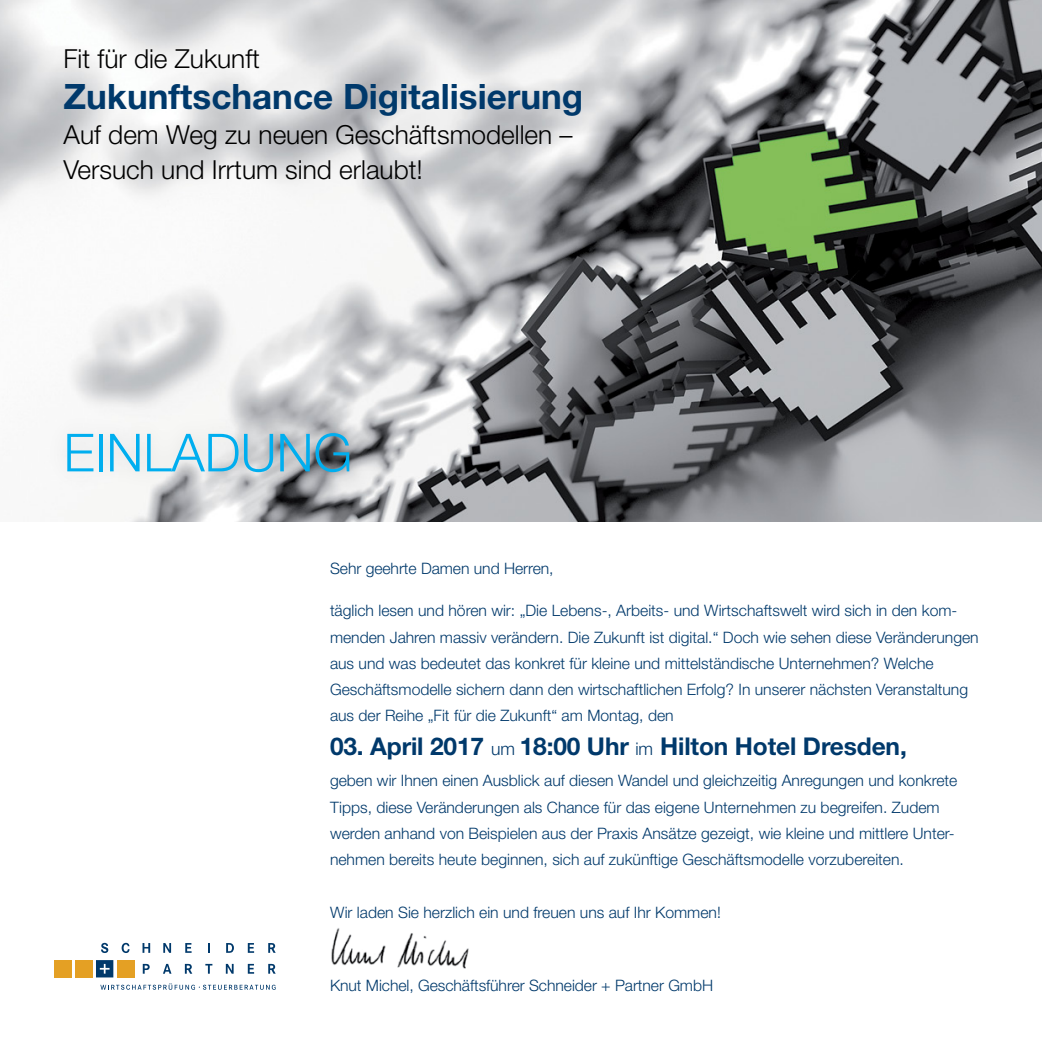
<style>
.page{position:relative;width:1042px;height:1042px;background:#fff}
.page>*{position:absolute;margin:0;border:0;box-sizing:border-box;transform-origin:0 0}
.t1{font:300 52.5px "Helvetica Neue LT Std";color:#00aeef}
.t2{font:700 35px "Helvetica Neue LT Std";color:#00396b}
.t3{font:300 26.25px/35px "Helvetica Neue LT Std";color:#000}
.t4{font:700 24.5px "Helvetica Neue LT Std";letter-spacing:-.005em;color:#00396b}
.Einladung{font:300 15.75px/26.2px "Helvetica Neue LT Std";color:#00396b}
.s1{font-weight:300;font-size:17.5px}
</style>
<div class="page">
<div style="left:117px;top:960px;width:17px;height:17px;background:#e4a024"></div>
<svg style="left:96px;top:960px;width:17px;height:17px"></svg>
<div style="left:75px;top:960px;width:17px;height:17px;background:#e4a024"></div>
<div style="left:54px;top:960px;width:18px;height:17px;background:#e4a024"></div>
<svg style="left:100px;top:983px;width:176px;height:7px"></svg>
<svg style="left:143px;top:964px;width:7px;height:9px"></svg>
<svg style="left:163px;top:964px;width:8px;height:9px"></svg>
<svg style="left:185px;top:964px;width:7px;height:9px"></svg>
<svg style="left:205px;top:964px;width:7px;height:9px"></svg>
<svg style="left:226px;top:964px;width:8px;height:9px"></svg>
<svg style="left:248px;top:964px;width:6px;height:9px"></svg>
<svg style="left:268px;top:964px;width:8px;height:9px"></svg>
<svg style="left:101px;top:943px;width:7px;height:10px"></svg>
<svg style="left:122px;top:943px;width:8px;height:10px"></svg>
<svg style="left:142px;top:943px;width:8px;height:10px"></svg>
<svg style="left:163px;top:943px;width:8px;height:10px"></svg>
<svg style="left:185px;top:943px;width:7px;height:10px"></svg>
<svg style="left:208px;top:943px;width:2px;height:10px"></svg>
<svg style="left:226px;top:943px;width:8px;height:10px"></svg>
<svg style="left:248px;top:943px;width:6px;height:10px"></svg>
<svg style="left:268px;top:943px;width:8px;height:10px"></svg>
<img style="left:331px;top:928px;width:138px;height:41px">
<img style="left:0;top:0;width:1042px;height:522px">
<div style="left:45px;top:413px;width:326px;height:80px;background:#000;opacity:.14"></div>
<p class="t3" style="left:64px;top:41px;width:198px">Fit für die Zukunft</p>
<p class="t2" style="left:64px;top:74px;width:521px">Zukunftschance Digitalisierung</p>
<p class="t3" style="left:64px;top:116px;width:511px">Auf dem Weg zu neuen Geschäftsmodellen –<br>Versuch und Irrtum sind erlaubt!</p>
<p class="t1" style="left:64px;top:420px;width:290px">EINLADUNG</p>
<p class="Einladung" style="left:330px;top:555px;width:225px">Sehr geehrte Damen und Herren,</p>
<p class="Einladung" style="left:330px;top:597px;width:650px">täglich lesen und hören wir: „Die Lebens-, Arbeits- und Wirtschaftswelt wird sich in den kom&shy;menden Jahren massiv verändern. Die Zukunft ist digital.“ Doch wie sehen diese Veränderungen aus und was bedeutet das konkret für kleine und mittelständische Unternehmen? Welche Geschäftsmodelle sichern dann den wirtschaftlichen Erfolg? In unserer nächsten Veranstaltung aus der Reihe „Fit für die Zukunft“ am Montag, den</p>
<p class="t4" style="left:330px;top:731px;width:578px">03. April 2017 <span class="s1">um</span> 18:00 Uhr <span class="s1">im</span> Hilton Hotel Dresden,</p>
<p class="Einladung" style="left:330px;top:767px;width:629px">geben wir Ihnen einen Ausblick auf diesen Wandel und gleichzeitig Anregungen und konkrete Tipps, diese Veränderungen als Chance für das eigene Unternehmen zu begreifen. Zudem werden anhand von Beispielen aus der Praxis Ansätze gezeigt, wie kleine und mittlere Unter&shy;nehmen bereits heute beginnen, sich auf zukünftige Geschäftsmodelle vorzubereiten.</p>
<p class="Einladung" style="left:330px;top:898px;width:392px">Wir laden Sie herzlich ein und freuen uns auf Ihr Kommen!</p>
<p class="Einladung" style="left:330px;top:972px;width:385px">Knut Michel, Geschäftsführer Schneider + Partner GmbH</p>
</div>
